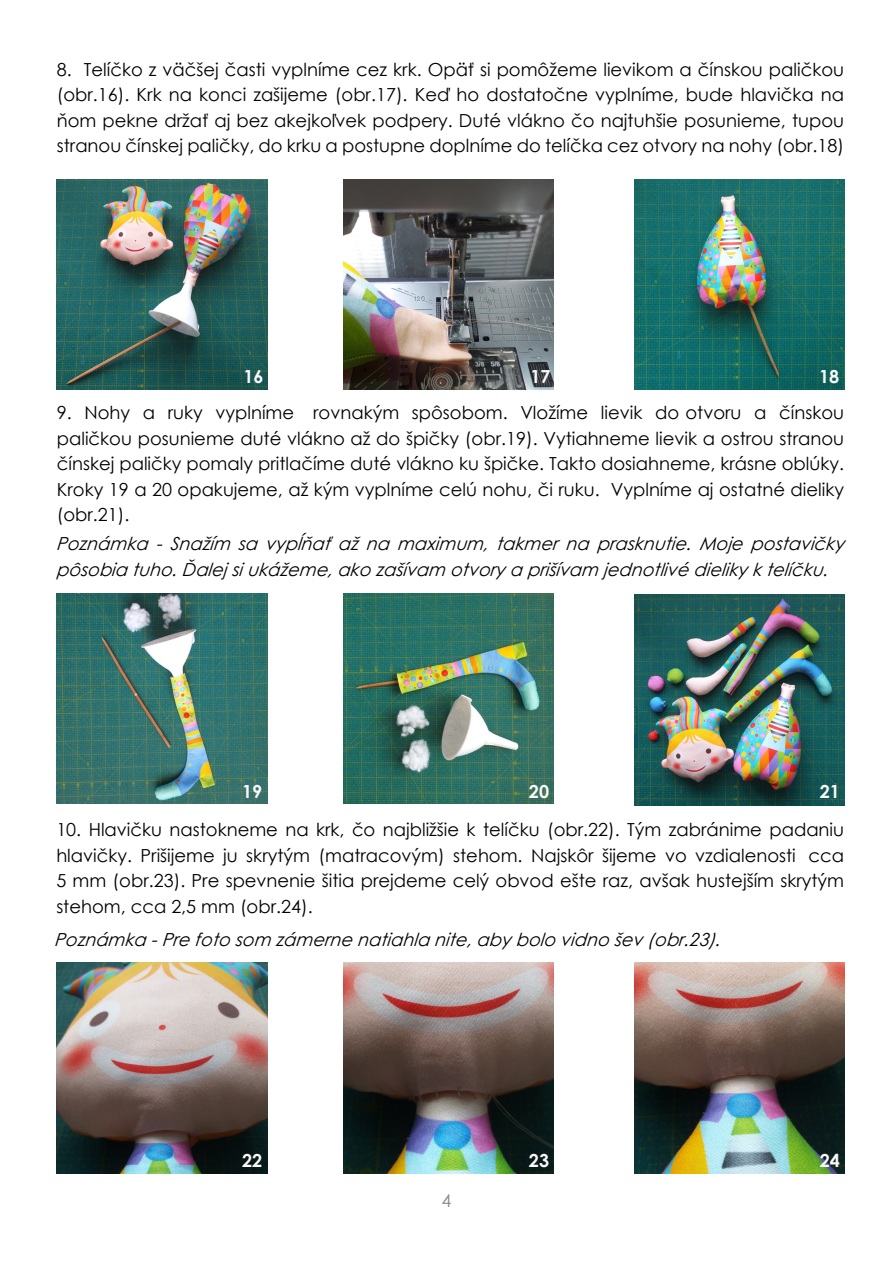
<style>
.page{position:relative;width:893px;height:1263px;background:#fff}
.page>*{position:absolute;margin:0;border:0;box-sizing:border-box;transform-origin:0 0}
.t1{font:18px/25.5px "Century Gothic";color:#000;text-align:justify}
.t2{font:italic 18px/25.5px "Century Gothic";color:#000}
.t3{font:700 18px "Century Gothic";color:#f8f8f9}
.t4{font:18px "Century Gothic";color:#888a8d}
</style>
<div class="page">
<img style="left:57px;top:179px;width:210px;height:210px">
<img style="left:344px;top:179px;width:210px;height:210px">
<img style="left:634px;top:179px;width:211px;height:210px">
<img style="left:57px;top:593px;width:210px;height:210px">
<img style="left:57px;top:963px;width:210px;height:210px">
<img style="left:344px;top:593px;width:210px;height:210px">
<img style="left:344px;top:963px;width:210px;height:210px">
<img style="left:634px;top:595px;width:211px;height:210px">
<img style="left:634px;top:963px;width:211px;height:210px">
<p class="t1" style="left:57px;top:56px;width:789px">8. Telíčko z väčšej časti vyplníme cez krk. Opäť si pomôžeme lievikom a čínskou paličkou (obr.16). Krk na konci zašijeme (obr.17). Keď ho dostatočne vyplníme, bude hlavička na ňom pekne držať aj bez akejkoľvek podpery. Duté vlákno čo najtuhšie posunieme, tupou stranou čínskej paličky, do krku a postupne doplníme do telíčka cez otvory na nohy (obr.18)</p>
<p class="t3" style="left:244px;top:363px;width:22px">16</p>
<p class="t3" style="left:530px;top:363px;width:22px">17</p>
<p class="t3" style="left:819px;top:363px;width:22px">18</p>
<p class="t1" style="left:57px;top:400px;width:789px">9. Nohy a ruky vyplníme rovnakým spôsobom. Vložíme lievik do otvoru a čínskou paličkou posunieme duté vlákno až do špičky (obr.19). Vytiahneme lievik a ostrou stranou čínskej paličky pomaly pritlačíme duté vlákno ku špičke. Takto dosiahneme, krásne oblúky.<br>Kroky 19 a 20 opakujeme, až kým vyplníme celú nohu, či ruku. Vyplníme aj ostatné dieliky (obr.21).</p>
<p class="t2" style="left:57px;top:531px;width:794px">Poznámka - Snažím sa vypĺňať až na maximum, takmer na prasknutie. Moje postavičky pôsobia tuho.Ďalej siukážeme,ako zašívam otvory a prišívam jednotlivé dieliky k telíčku.</p>
<p class="t3" style="left:242px;top:777px;width:22px">19</p>
<p class="t3" style="left:529px;top:777px;width:22px">20</p>
<p class="t3" style="left:820px;top:777px;width:22px">21</p>
<p class="t1" style="left:56px;top:817px;width:789px">10. Hlavičku nastokneme na krk, čo najbližšie k telíčku (obr.22). Tým zabránime padaniu hlavičky. Prišijeme ju skrytým (matracovým) stehom. Najskôr šijeme vo vzdialenosti cca 5 mm (obr.23). Pre spevnenie šitia prejdeme celý obvod ešte raz, avšak hustejším skrytým stehom, cca 2,5 mm (obr.24).</p>
<p class="t2" style="left:55px;top:927px;width:672px">Poznámka -Pre foto som zámerne natiahla nite,aby bolo vidno šev (obr.23) .</p>
<p class="t3" style="left:242px;top:1147px;width:22px">22</p>
<p class="t4" style="left:441px;top:1188px;width:11px">4</p>
<p class="t3" style="left:529px;top:1147px;width:22px">23</p>
<p class="t3" style="left:820px;top:1147px;width:22px">24</p>
</div>
